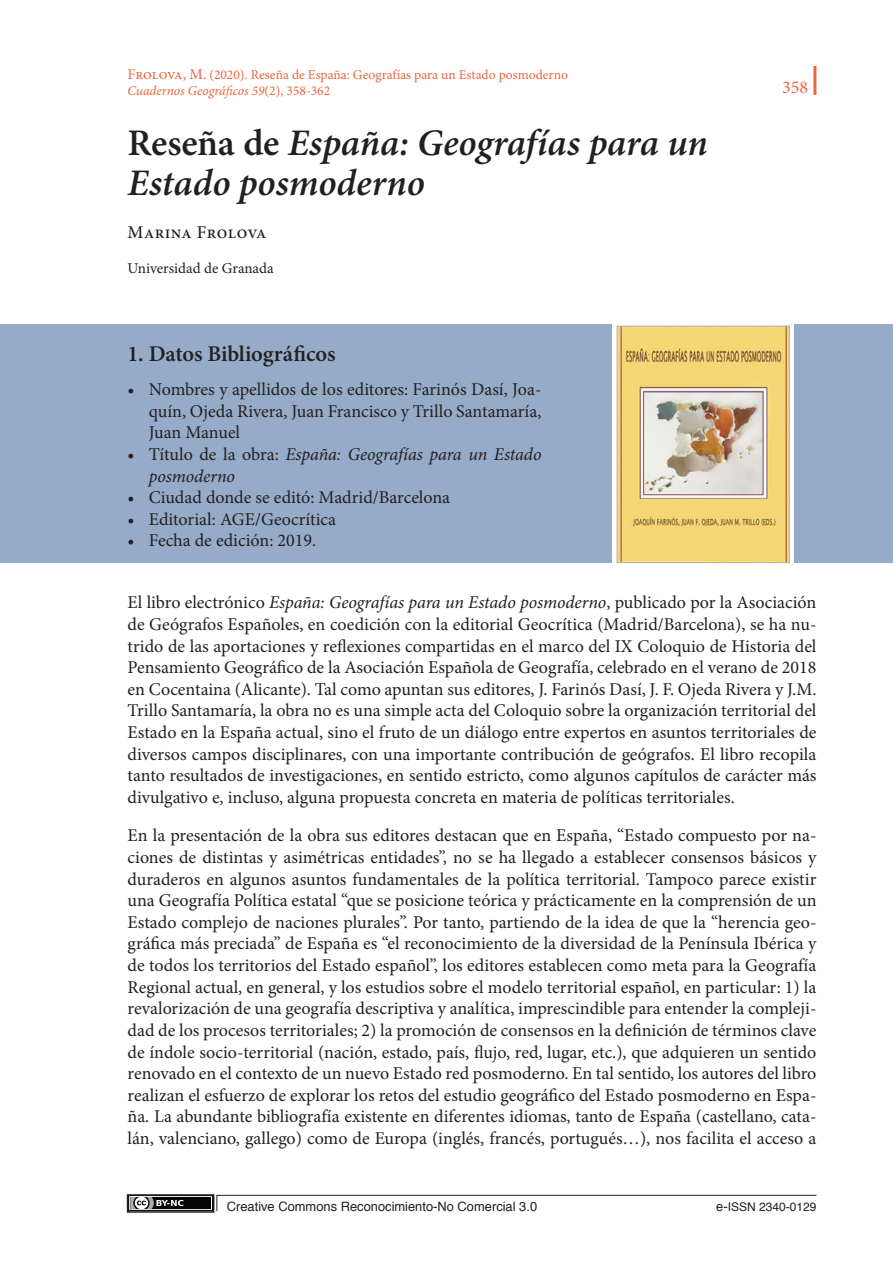
<style>
.page{position:relative;width:893px;height:1263px;background:#fff}
.page>*{position:absolute;margin:0;border:0;box-sizing:border-box;transform-origin:0 0}
.Título_1{font:italic 600 37.5px/40.5px "Minion Pro";color:#231f20}
.t1{font:600 22.5px "Minion Pro";letter-spacing:-.005em;color:#231f20}
.t2{font:18px/21.6px "Minion Pro";color:#231f20;text-align:justify}
.t3{font:italic 18px/21.6px "Minion Pro";letter-spacing:-.005em;color:#231f20}
.Autor{font:500 18px "Minion Pro";letter-spacing:.02em;color:#231f20}
.t4{font:18px "Minion Pro";color:#ea663b}
.info_autor{font:15px "Minion Pro";color:#231f20}
.t5{font:13.5px/16.2px "Minion Pro";color:#ea663b}
.t6{font:12.9px "Helvetica";color:#231f20}
.t7{font:12px "Helvetica";color:#231f20}
.s1{font-size:15px}
.s2{font-style:italic}
.s3{font-style:normal}
.s4{font-size:12.9px}
</style>
<div class="page">
<div style="left:0;top:325px;width:611px;height:238px;background:#95abc7"></div>
<div style="left:794px;top:325px;width:99px;height:238px;background:#95abc7"></div>
<hr style="left:813px;top:66px;width:3px;height:29px;background:#ea663b">
<div style="left:130px;top:1197px;width:81px;height:12px;background:#040503"></div>
<svg style="left:130px;top:1197px;width:53px;height:12px"></svg>
<div style="left:127px;top:1194px;width:87px;height:19px;border:2px solid #231f20"></div>
<svg style="left:216px;top:1194px;width:601px;height:17px"></svg>
<img style="left:619px;top:328px;width:168px;height:233px">
<div style="left:617px;top:326px;width:172px;height:237px;border:1px solid #b2b3b7"></div>
<p class="t5" style="left:128px;top:66px;width:442px"><span class="s1">Frolova, M.</span> (2020). Reseña de España: Geografías para un Estado posmoderno<br><span class="s2">Cuadernos Geográficos 59</span>(2), 358-362</p>
<p class="Título_1" style="left:128px;top:122px;width:582px"><span class="s3">Reseña de</span> España: Geografías para un<br>Estado posmoderno</p>
<p class="Autor" style="left:128px;top:220px;width:141px">Marina Frolova</p>
<p class="info_autor" style="left:128px;top:258px;width:148px">Universidad de Granada</p>
<p class="t1" style="left:128px;top:338px;width:210px">1. Datos Bibliográficos</p>
<p class="t2" style="left:149px;top:379px;width:394px;text-indent:-21px">• Nombres y apellidos de los editores: Farinós Dasí, Joa&shy;quín, Ojeda Rivera, Juan Francisco y Trillo Santamaría, Juan Manuel</p>
<p class="t3" style="left:149px;top:443px;width:394px;text-indent:-21px"><span class="s3">• Título de la obra:</span> España: Geografías para un Estado posmoderno</p>
<p class="t2" style="left:128px;top:487px;width:324px">• Ciudad donde se editó: Madrid/Barcelona</p>
<p class="t2" style="left:128px;top:508px;width:210px">• Editorial: AGE/Geocrítica</p>
<p class="t2" style="left:128px;top:530px;width:190px">• Fecha de edición: 2019.</p>
<p class="t4" style="left:782px;top:75px;width:27px">358</p>
<p class="t2" style="left:128px;top:592px;width:690px">El libro electrónico <span class="s2">España: Geografías para un Estado posmoderno</span>, publicado por la Asociación de Geógrafos Españoles, en coedición con la editorial Geocrítica (Madrid/Barcelona), se ha nu&shy;trido de las aportaciones y reflexiones compartidas en el marco del IX Coloquio de Historia del Pensamiento Geográfico de la Asociación Española de Geografía, celebrado en el verano de 2018 en Cocentaina (Alicante). Tal como apuntan sus editores, J. Farinós Dasí, J. F. Ojeda Rivera y J.M.<br>Trillo Santamaría, la obra no es una simple acta del Coloquio sobre la organización territorial del Estado en la España actual, sino el fruto de un diálogo entre expertos en asuntos territoriales de diversos campos disciplinares, con una importante contribución de geógrafos. El libro recopila tanto resultados de investigaciones, en sentido estricto, como algunos capítulos de carácter más divulgativo e, incluso, alguna propuesta concreta en materia de políticas territoriales.</p>
<p class="t2" style="left:128px;top:825px;width:690px">En la presentación de la obra sus editores destacan que en España, “Estado compuesto por na&shy;ciones de distintas y asimétricas entidades”, no se ha llegado a establecer consensos básicos y duraderos en algunos asuntos fundamentales de la política territorial. Tampoco parece existir una Geografía Política estatal “que se posicione teórica y prácticamente en la comprensión de un Estado complejo de naciones plurales”. Por tanto, partiendo de la idea de que la “herencia geo&shy;gráfica más preciada” de España es “el reconocimiento de la diversidad de la Península Ibérica y de todos los territorios del Estado español”, los editores establecen como meta para la Geografía Regional actual, en general, y los estudios sobre el modelo territorial español, en particular: 1) la revalorización de una geografía descriptiva y analítica, imprescindible para entender la compleji&shy;dad de los procesos territoriales; 2) la promoción de consensos en la definición de términos clave de índole socio-territorial (nación, estado, país, flujo, red, lugar, etc.), que adquieren un sentido renovado en el contexto de un nuevo Estado red posmoderno. En tal sentido, los autores del libro realizan el esfuerzo de explorar los retos del estudio geográfico del Estado posmoderno en Espa&shy;ña. La abundante bibliografía existente en diferentes idiomas, tanto de España (castellano, cata&shy;lán, valenciano, gallego) como de Europa (inglés, francés, portugués…), nos facilita el acceso a</p>
<p class="t6" style="left:227px;top:1196px;width:312px">Creative Commons Reconocimiento-No Comercial 3.0</p>
<p class="t7" style="left:716px;top:1197px;width:102px"><span class="s4">e-</span>ISSN 2340-0129</p>
</div>
